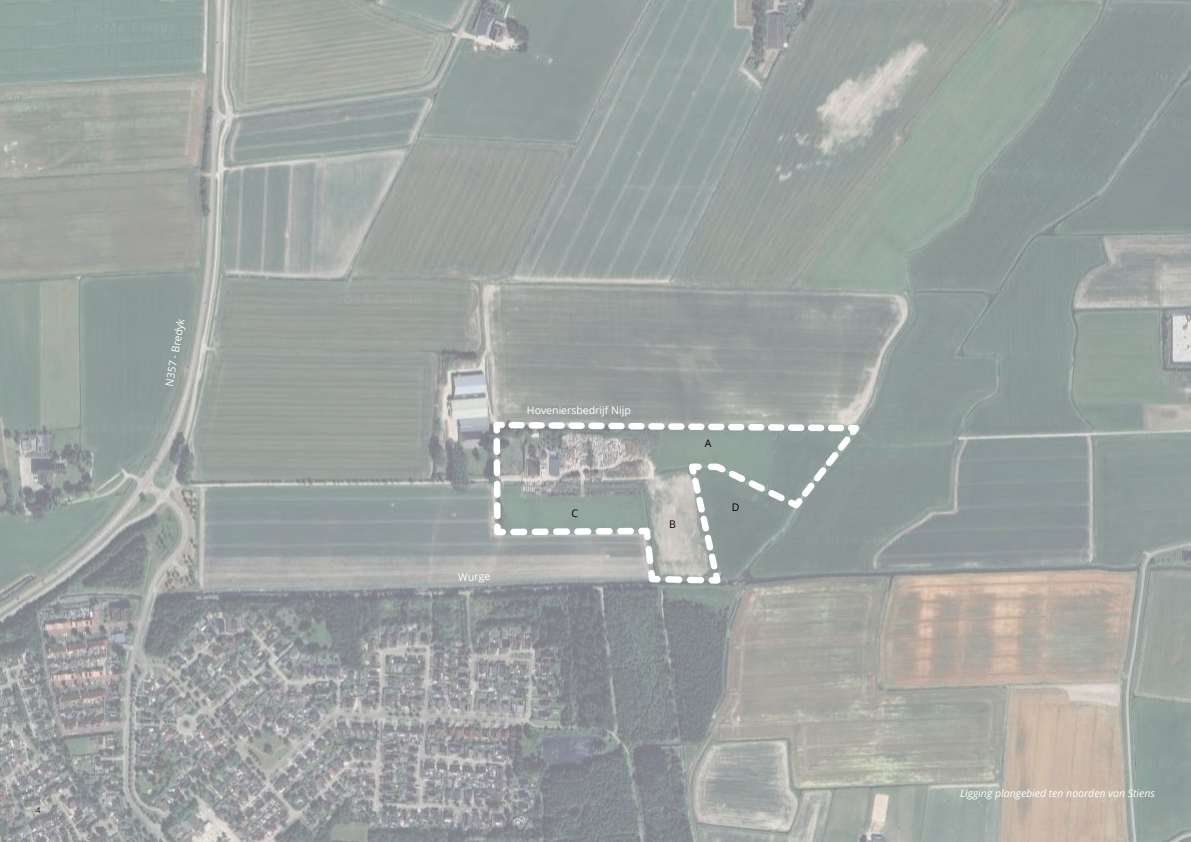
<style>
.page{position:relative;width:1191px;height:842px;background:#fff}
.page>*{position:absolute;margin:0;border:0;box-sizing:border-box;transform-origin:0 0}
.t1{font:10.5px "Open Sans";color:#fff}
.t2{font:italic 10.5px "Open Sans";color:#fff}
.t3{font:10.5px "Open Sans";color:#000}
.t4{font:300 9px "Calibri";color:#000}
</style>
<div class="page">
<img style="left:0;top:0;width:1191px;height:842px">
<svg style="left:490px;top:418px;width:379px;height:169px;background:#a4aba9"></svg>
<p class="t1" style="left:162px;top:385px;width:70px;rotate:-80deg">N357 - Bredyk</p>
<p class="t4" style="left:36px;top:804px;width:6px">4</p>
<p class="t1" style="left:458px;top:570px;width:34px;rotate:-2deg">Wurge</p>
<p class="t1" style="left:527px;top:403px;width:105px">Hoveniersbedrijf Nijp</p>
<p class="t3" style="left:571px;top:506px;width:8px">C</p>
<p class="t3" style="left:669px;top:517px;width:8px">B</p>
<p class="t3" style="left:704px;top:436px;width:8px">A</p>
<p class="t3" style="left:732px;top:500px;width:9px">D</p>
<p class="t2" style="left:960px;top:786px;width:196px">Ligging plangebied ten noorden van Stiens</p>
</div>
